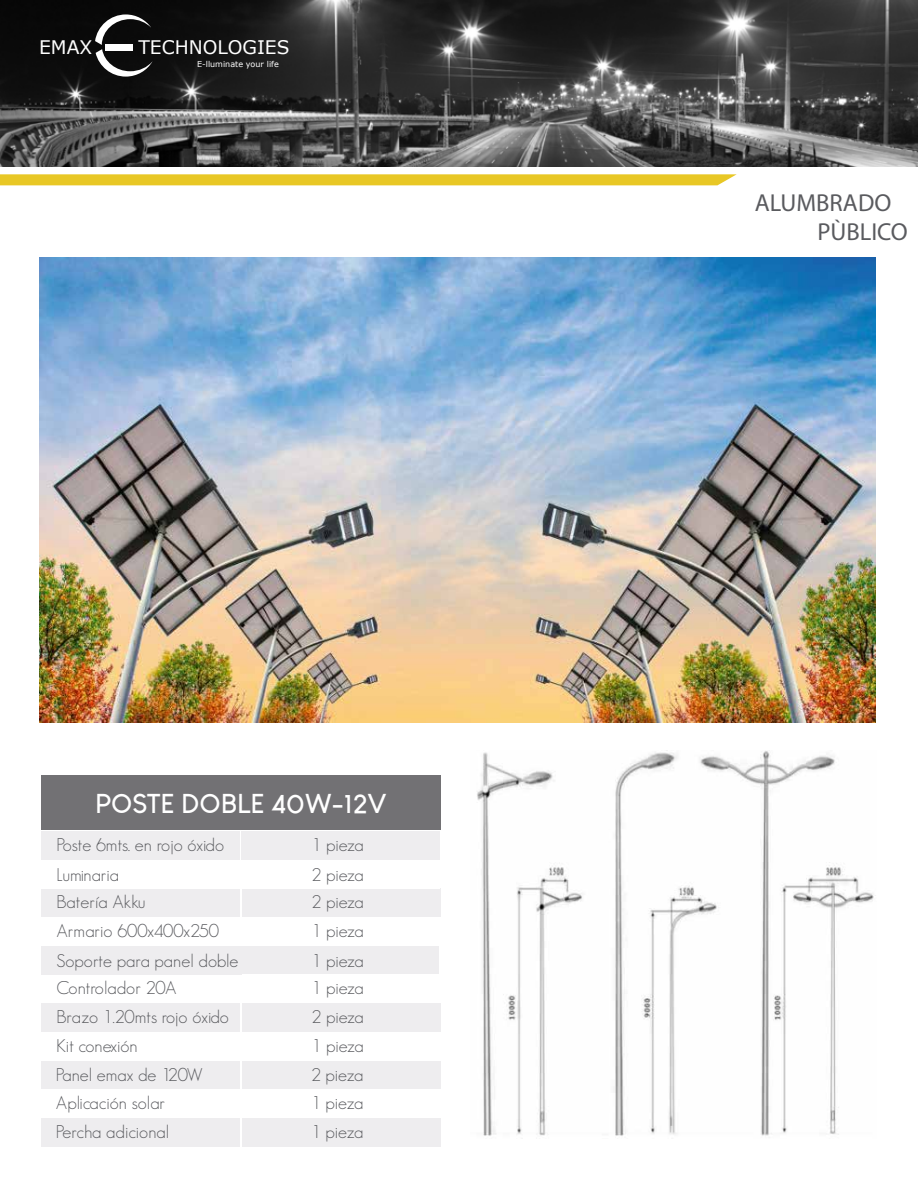
<style>
.page{position:relative;width:918px;height:1188px;background:#fff}
.page>*{position:absolute;margin:0;border:0;box-sizing:border-box;transform-origin:0 0}
.t1{font:700 26.7px "Louis George Cafe";color:#fff}
.t2{font:24.6px/29.5px "Myriad Pro";color:#5a5b5f}
.t3{font:18.75px "Verdana";color:#fff}
.t4{font:300 18px/29.1px "Geosans";color:#5a5b5f}
.t5{font:7.95px "Verdana";color:#fff}
</style>
<div class="page">
<img style="left:0;top:0;width:918px;height:166px">
<svg style="left:95px;top:14px;width:58px;height:63px"></svg>
<div style="left:105px;top:44px;width:28px;height:6px;background:#fff"></div>
<svg style="left:0;top:174px;width:737px;height:11px;background:#e8c92e"></svg>
<img style="left:477px;top:750px;width:397px;height:386px">
<div style="left:240px;top:946px;width:199px;height:28px;background:#eeedef"></div>
<div style="left:42px;top:1060px;width:198px;height:29px;background:#eeedef"></div>
<div style="left:42px;top:1003px;width:198px;height:29px;background:#eeedef"></div>
<div style="left:42px;top:946px;width:198px;height:28px;background:#eeedef"></div>
<div style="left:242px;top:1060px;width:199px;height:29px;background:#eeedef"></div>
<div style="left:242px;top:1003px;width:199px;height:29px;background:#eeedef"></div>
<div style="left:42px;top:888px;width:198px;height:29px;background:#eeedef"></div>
<div style="left:242px;top:888px;width:199px;height:29px;background:#eeedef"></div>
<div style="left:41px;top:831px;width:199px;height:29px;background:#eeedef"></div>
<div style="left:242px;top:831px;width:198px;height:29px;background:#eeedef"></div>
<div style="left:42px;top:775px;width:399px;height:54px;background:#727174"></div>
<div style="left:42px;top:1118px;width:198px;height:28px;background:#eeedef"></div>
<div style="left:242px;top:1118px;width:199px;height:28px;background:#eeedef"></div>
<img style="left:40px;top:258px;width:835px;height:465px">
<p class="t3" style="left:39px;top:34px;width:55px">EMAX</p>
<p class="t3" style="left:138px;top:34px;width:153px">TECHNOLOGIES</p>
<p class="t5" style="left:197px;top:58px;width:83px">E-lluminate your life</p>
<h1 class="t1" style="left:95px;top:787px;width:293px">POSTE DOBLE 40W-12V</h1>
<p class="t4" style="left:56px;top:830px;width:169px">Poste 6mts. en rojo óxido</p>
<p class="t4" style="left:56px;top:861px;width:91px;line-height:26.5px">Luminaria<br>Batería Akku</p>
<p class="t4" style="left:56px;top:916px;width:184px;line-height:30.3px">Armario 600x400x250<br>Soporte para panel doble</p>
<p class="t4" style="left:56px;top:973px;width:174px">Controlador 20A<br>Brazo 1.20mts rojo óxido</p>
<p class="t4" style="left:311px;top:830px;width:54px;line-height:30px">1 pieza<br>2 pieza</p>
<p class="t4" style="left:311px;top:887px;width:54px;line-height:29.5px;text-align:justify">2 pieza 1 pieza 1 pieza</p>
<p class="t4" style="left:311px;top:973px;width:54px">1 pieza<br>2 pieza</p>
<p class="t4" style="left:56px;top:1031px;width:83px">Kit conexión</p>
<p class="t4" style="left:311px;top:1031px;width:54px">1 pieza</p>
<p class="t4" style="left:56px;top:1060px;width:148px">Panel emax de 120W</p>
<p class="t4" style="left:311px;top:1060px;width:54px">2 pieza</p>
<p class="t4" style="left:56px;top:1088px;width:111px">Aplicación solar</p>
<p class="t4" style="left:311px;top:1088px;width:54px">1 pieza</p>
<p class="t4" style="left:56px;top:1117px;width:115px">Percha adicional</p>
<p class="t4" style="left:311px;top:1117px;width:54px">1 pieza</p>
<h2 class="t2" style="left:817px;top:187px;width:92px;text-indent:-63px">ALUMBRADO<br>PÙBLICO</h2>
</div>
